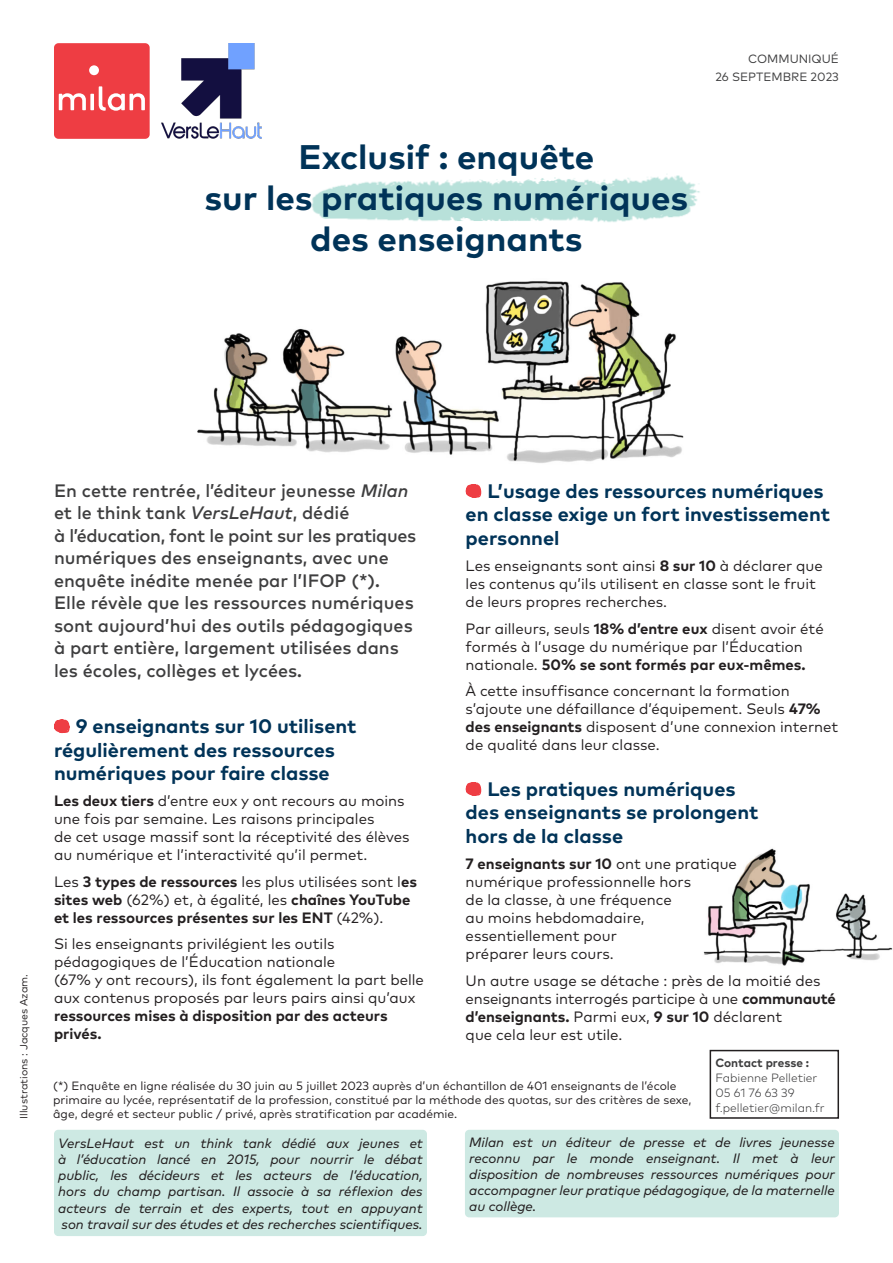
<style>
.page{position:relative;width:893px;height:1263px;background:#fff}
.page>*{position:absolute;margin:0;border:0;box-sizing:border-box;transform-origin:0 0}
.t1{font:700 34.05px/41px "Mark Pro";color:#003358;text-align:center}
.t2{font:700 19.5px/23.4px "Mark Pro";color:#003358}
.t3{font:500 18px/22.5px "Mark Pro";color:#3e3e3f}
.t4{font:15px/18px "Mark Pro";color:#231f20}
.t5{font:700 15px/18px "Mark Pro";color:#231f20}
.t6{font:italic 13.5px/16.2px "Mark Pro";color:#231f20;text-align:justify}
.t7{font:12px/14.4px "Mark Pro";color:#231f20}
.t8{font:300 12px/15px "Mark Pro";color:#3e3e3f}
.t9{font:12px "Mark Pro";color:#3e3e3f}
.t10{font:10.5px "Mark Pro";color:#231f20}
.s1{font-weight:700}
.s2{font-style:italic}
.s3{font-weight:400}
</style>
<div class="page">
<img style="left:197px;top:281px;width:487px;height:182px">
<div style="left:54px;top:43px;width:96px;height:96px;background:#ee3d43;border-radius:5px"></div>
<svg style="left:59px;top:93px;width:27px;height:17px"></svg>
<svg style="left:99px;top:86px;width:46px;height:25px"></svg>
<svg style="left:90px;top:94px;width:4px;height:16px"></svg>
<div style="left:89px;top:65px;width:10px;height:10px;background:#fff;border-radius:50%"></div>
<img style="left:311px;top:174px;width:389px;height:48px">
<img style="left:703px;top:848px;width:190px;height:118px">
<svg style="left:54px;top:719px;width:16px;height:14px"></svg>
<svg style="left:466px;top:484px;width:15px;height:14px"></svg>
<svg style="left:466px;top:782px;width:15px;height:14px"></svg>
<div style="left:710px;top:1050px;width:129px;height:69px;border:2px solid #231f20"></div>
<img style="left:162px;top:43px;width:100px;height:96px">
<div style="left:54px;top:1130px;width:373px;height:106px;background:#cde9e3;border-radius:4px"></div>
<div style="left:465px;top:1130px;width:374px;height:87px;background:#cde9e3;border-radius:4px"></div>
<p class="t1" style="left:298px;top:134px;width:297px">Exclusif : enquête</p>
<p class="t1" style="left:205px;top:175px;width:485px">sur les pratiques numériques des enseignants</p>
<p class="t9" style="left:748px;top:50px;width:92px">COMMUNIQUÉ</p>
<p class="t9" style="left:715px;top:67px;width:125px">26 SEPTEMBRE 2023</p>
<p class="t10" style="left:16px;top:1119px;width:146px;rotate:-90deg">Illustrations : Jacques Azam.</p>
<p class="t2" style="left:466px;top:478px;width:366px;text-indent:22px">L’usage des ressources numériques en classe exige un fort investissement personnel</p>
<p class="t4" style="left:466px;top:556px;width:359px">Les enseignants sont ainsi <span class="s1">8 sur 10</span> à déclarer que les contenus qu’ils utilisent en classe sont le fruit de leurs propres recherches.</p>
<p class="t4" style="left:466px;top:618px;width:360px">Par ailleurs, seuls <span class="s1">18% d’entre eux</span> disent avoir été formés à l’usage du numérique par l’Éducation nationale. <span class="s1">50% se sont formés par eux-mêmes.</span></p>
<p class="t4" style="left:466px;top:681px;width:374px">À cette insuffisance concernant la formation s’ajoute une défaillance d’équipement. Seuls <span class="s1">47% des enseignants</span> disposent d’une connexion internet de qualité dans leur classe.</p>
<p class="t2" style="left:466px;top:776px;width:294px;text-indent:22px">Les pratiques numériques des enseignants se prolongent hors de la classe</p>
<p class="t4" style="left:466px;top:854px;width:273px"><span class="s1">7 enseignants sur 10</span> ont une pratique numérique professionnelle hors<br>de la classe, à une fréquence<br>au moins hebdomadaire, essentiellement pour<br>préparer leurs cours.</p>
<p class="t4" style="left:466px;top:970px;width:372px">Un autre usage se détache : près de la moitié des enseignants interrogés participe à une <span class="s1">communauté d’enseignants.</span> Parmi eux, <span class="s1">9 sur 10</span> déclarent<br>que cela leur est utile.</p>
<p class="t7" style="left:53px;top:1077px;width:640px">(*) Enquête en ligne réalisée du 30 juin au 5 juillet 2023 auprès d’un échantillon de 401 enseignants de l’école primaire au lycée, représentatif de la profession, constitué par la méthode des quotas, sur des critères de sexe, âge, degré et secteur public / privé, après stratification par académie.</p>
<p class="t3" style="left:54px;top:478px;width:364px">En cette rentrée, l’éditeur jeunesse <span class="s2">Milan </span>et le think tank <span class="s2">VersLeHaut</span>, dédié<br>à l’éducation, font le point sur les pratiques numériques des enseignants, avec une enquête inédite menée par l’IFOP (*).</p>
<p class="t3" style="left:54px;top:590px;width:361px">Elle révèle que les ressources numériques sont aujourd’hui des outils pédagogiques à part entière, largement utilisées dans les écoles, collèges et lycées.</p>
<p class="t2" style="left:54px;top:713px;width:304px;text-indent:22px">9 enseignants sur 10 utilisent régulièrement des ressources numériques pour faire classe</p>
<p class="t4" style="left:54px;top:791px;width:357px"><span class="s1">Les deux tiers</span> d’entre eux y ont recours au moins une fois par semaine. Les raisons principales<br>de cet usage massif sont la réceptivité des élèves au numérique et l’interactivité qu’il permet.</p>
<p class="t5" style="left:54px;top:871px;width:364px"><span class="s3">Les</span> 3 types de ressources <span class="s3">les plus utilisées sont l</span>es sites web <span class="s3">(62%) et, à égalité, les</span> chaînes YouTube et les ressources présentes sur les ENT <span class="s3">(42%).</span></p>
<p class="t4" style="left:54px;top:934px;width:371px">Si les enseignants privilégient les outils pédagogiques de l’Éducation nationale<br>(67% y ont recours), ils font également la part belle aux contenus proposés par leurs pairs ainsi qu’aux <span class="s1">ressources mises à disposition par des acteurs privés.</span></p>
<p class="t8" style="left:715px;top:1054px;width:111px"><span class="s1">Contact presse :<br></span>Fabienne Pelletier<br>05 61 76 63 39 f.pelletier@milan.fr</p>
<p class="t6" style="left:58px;top:1134px;width:366px">VersLeHaut est un think tank dédié aux jeunes et à l’éducation lancé en 2015, pour nourrir le débat public, les décideurs et les acteurs de l’éducation, hors du champ partisan. Il associe à sa réflexion des acteurs de terrain et des experts, tout en appuyant son travail sur des études et des recherches scientifiques.</p>
<p class="t6" style="left:469px;top:1132px;width:367px">Milan est un éditeur de presse et de livres jeunesse reconnu par le monde enseignant. Il met à leur disposition de nombreuses ressources numériques pour accompagner leur pratique pédagogique, de la maternelle au collège.</p>
</div>
